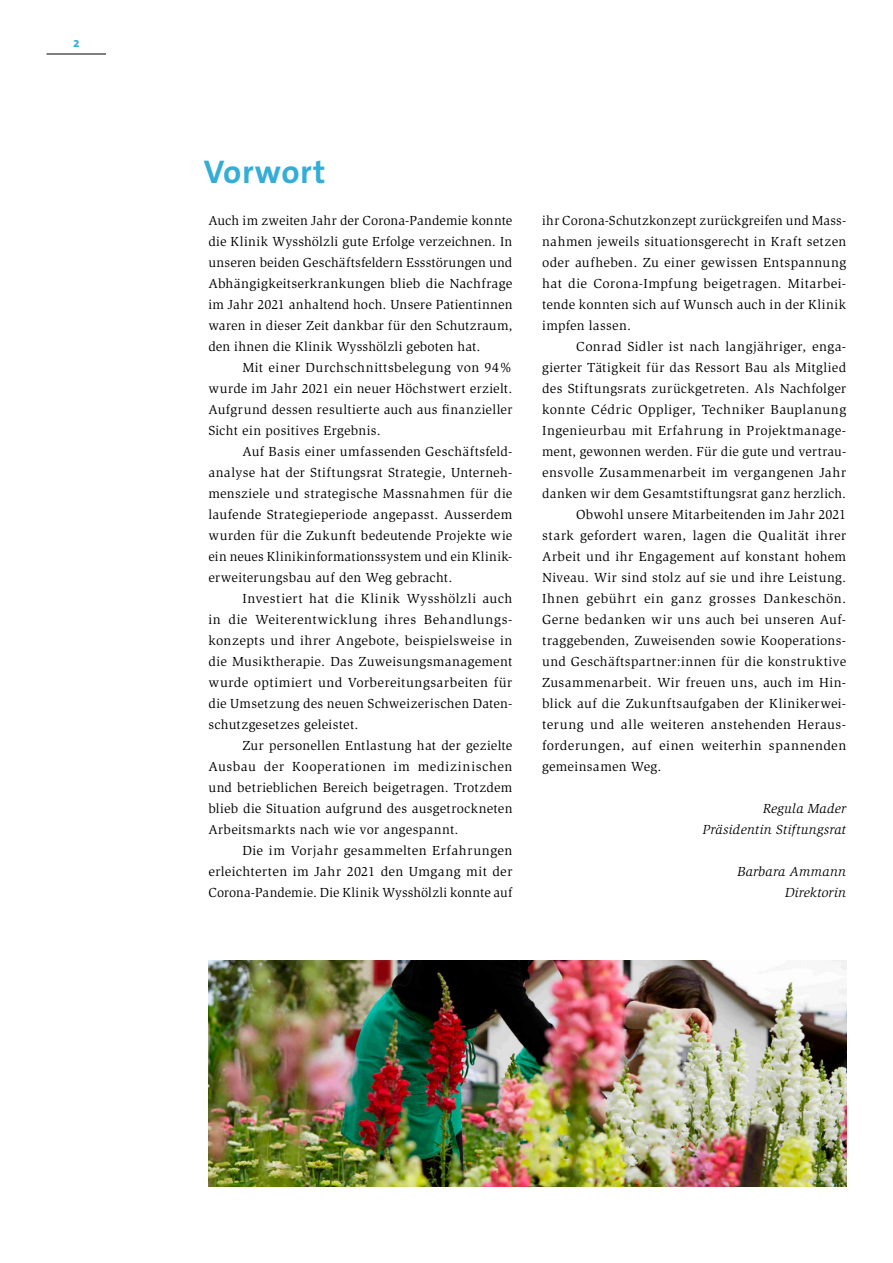
<style>
.page{position:relative;width:893px;height:1263px;background:#fff}
.page>*{position:absolute;margin:0;border:0;box-sizing:border-box;transform-origin:0 0}
.t1{font:700 33px "The Sans";letter-spacing:.02em;color:#34aed6}
.t2{font:13.5px/21px "Slimbach";letter-spacing:.025em;color:#000;text-align:justify}
.t3{font:italic 13.5px/21px "Slimbach";letter-spacing:.015em;color:#000;text-align:right}
.t4{font:700 13.5px "The Sans";color:#34aed6}
</style>
<div class="page">
<hr style="left:47px;top:54px;width:59px;height:1px;background:#000">
<img style="left:208px;top:960px;width:638px;height:226px">
<p class="t4" style="left:73px;top:31px;width:8px">2</p>
<h1 class="t1" style="left:204px;top:144px;width:123px">Vorwort</h1>
<p class="t2" style="left:208px;top:210px;width:306px">Auch im zweiten Jahr der Corona-Pandemie konnte die Klinik Wysshölzli gute Erfolge verzeichnen. In unseren beiden Geschäftsfeldern Essstörungen und Abhängigkeitserkrankungen blieb die Nachfrage im Jahr 2021 anhaltend hoch. Unsere Patientinnen waren in dieser Zeit dankbar für den Schutzraum, den ihnen die Klinik Wysshölzli geboten hat.</p>
<p class="t2" style="left:208px;top:357px;width:306px;text-indent:34px">Mit einer Durchschnittsbelegung von 94% wurde im Jahr 2021 ein neuer Höchstwert erzielt.<br>Aufgrund dessen resultierte auch aus finanzieller Sicht ein positives Ergebnis.</p>
<p class="t2" style="left:208px;top:441px;width:306px;text-indent:34px">Auf Basis einer umfassenden Geschäftsfeld&shy;analyse hat der Stiftungsrat Strategie, Unterneh&shy;mensziele und strategische Massnahmen für die laufende Strategieperiode angepasst. Ausserdem wurden für die Zukunft bedeutende Projekte wie ein neues Klinikinformationssystem und ein Klinik&shy;erweiterungsbau auf den Weg gebracht.</p>
<p class="t2" style="left:208px;top:588px;width:306px;text-indent:34px">Investiert hat die Klinik Wysshölzli auch in die Weiterentwicklung ihres Behandlungs&shy;konzepts und ihrer Angebote, beispielsweise in die Musiktherapie. Das Zuweisungsmanagement wurde optimiert und Vorbereitungsarbeiten für die Umsetzung des neuen Schweizerischen Daten&shy;schutzgesetzes geleistet.</p>
<p class="t2" style="left:208px;top:735px;width:306px;text-indent:34px">Zur personellen Entlastung hat der gezielte Ausbau der Kooperationen im medizinischen und betrieblichen Bereich beigetragen. Trotzdem blieb die Situation aufgrund des ausgetrockneten Arbeitsmarkts nach wie vor angespannt.</p>
<p class="t2" style="left:208px;top:840px;width:306px;text-indent:34px">Die im Vorjahr gesammelten Erfahrungen erleichterten im Jahr 2021 den Umgang mit der Corona-Pandemie. Die Klinik Wysshölzli konnte auf</p>
<p class="t2" style="left:542px;top:210px;width:306px">ihr Corona-Schutzkonzept zurückgreifen und Mass&shy;nahmen jeweils situationsgerecht in Kraft setzen oder aufheben. Zu einer gewissen Entspannung hat die Corona-Impfung beigetragen. Mitarbei&shy;tende konnten sich auf Wunsch auch in der Klinik impfen lassen.</p>
<p class="t2" style="left:576px;top:336px;width:271px">Conrad Sidler ist nach langjähriger, enga-</p>
<p class="t2" style="left:542px;top:357px;width:305px">gierter Tätigkeit für das Ressort Bau als Mitglied</p>
<p class="t2" style="left:542px;top:378px;width:306px">des Stiftungsrats zurückgetreten. Als Nachfolger</p>
<p class="t2" style="left:542px;top:399px;width:306px">konnte Cédric Oppliger, Techniker Bauplanung</p>
<p class="t2" style="left:542px;top:420px;width:306px">Ingenieurbau mit Erfahrung in Projektmanage-</p>
<p class="t2" style="left:542px;top:441px;width:306px">ment, gewonnen werden. Für die gute und vertrau-</p>
<p class="t2" style="left:542px;top:462px;width:306px">ensvolle Zusammenarbeit im vergangenen Jahr</p>
<p class="t2" style="left:542px;top:483px;width:306px">danken wir dem Gesamtstiftungsrat ganz herzlich.</p>
<p class="t2" style="left:576px;top:504px;width:272px">Obwohl unsere Mitarbeitenden im Jahr 2021</p>
<p class="t2" style="left:542px;top:525px;width:306px">stark gefordert waren, lagen die Qualität ihrer</p>
<p class="t2" style="left:542px;top:546px;width:306px">Arbeit und ihr Engagement auf konstant hohem</p>
<p class="t2" style="left:542px;top:567px;width:306px">Niveau. Wir sind stolz auf sie und ihre Leistung.</p>
<p class="t2" style="left:542px;top:588px;width:306px">Ihnen gebührt ein ganz grosses Dankeschön.</p>
<p class="t2" style="left:542px;top:609px;width:306px">Gerne bedanken wir uns auch bei unseren Auf-</p>
<p class="t2" style="left:542px;top:630px;width:305px">traggebenden, Zuweisenden sowie Kooperations-</p>
<p class="t2" style="left:542px;top:651px;width:305px">und Geschäftspartner:innen für die konstruktive</p>
<p class="t2" style="left:542px;top:672px;width:306px">Zusammenarbeit. Wir freuen uns, auch im Hin-</p>
<p class="t2" style="left:542px;top:693px;width:306px">blick auf die Zukunftsaufgaben der Klinikerwei-</p>
<p class="t2" style="left:542px;top:714px;width:306px">terung und alle weiteren anstehenden Heraus-</p>
<p class="t2" style="left:542px;top:735px;width:306px">forderungen, auf einen weiterhin spannenden</p>
<p class="t2" style="left:542px;top:756px;width:121px">gemeinsamen Weg.</p>
<p class="t3" style="left:703px;top:798px;width:145px">Regula Mader<br>Präsidentin Stiftungsrat</p>
<p class="t3" style="left:737px;top:861px;width:110px">Barbara Ammann<br>Direktorin</p>
</div>
